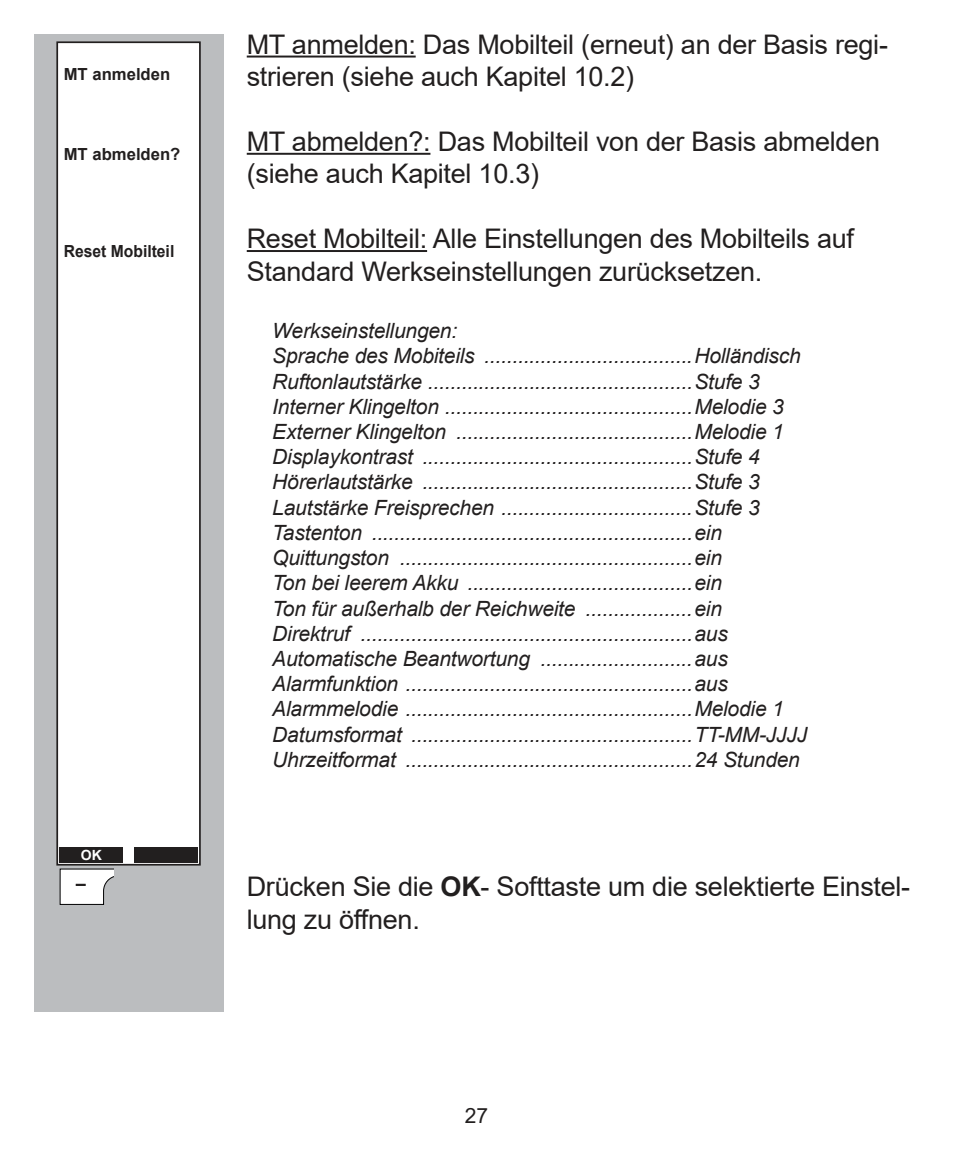
<style>
.page{position:relative;width:953px;height:1157px;background:#fff}
.page>*{position:absolute;margin:0;border:0;box-sizing:border-box;transform-origin:0 0}
.t1{font:27px/32.4px "Arial";letter-spacing:-.01em;color:#221f1f}
.t2{font:italic 21px/25.2px "Arial";letter-spacing:-.01em;color:#221f1f}
.t3{font:21px "Arial";color:#221f1f}
.t4{font:700 16.8px "Arial";color:#221f1f}
.t5{font:700 16.8px "Arial";color:#221f1f;scale:.94 1}
.t6{font:700 14.1px "Arial";color:#fff}
.s1{font-weight:700}
</style>
<div class="page">
<hr style="left:247px;top:56px;width:168px;height:2px;background:#221f1f">
<hr style="left:247px;top:153px;width:183px;height:2px;background:#221f1f">
<hr style="left:247px;top:250px;width:180px;height:2px;background:#221f1f">
<div style="left:34px;top:34px;width:189px;height:977px;background:#bbbdbf"></div>
<div style="left:57px;top:42px;width:143px;height:822px;background:#fff"></div>
<div style="left:56px;top:41px;width:145px;height:824px;border:2px solid #221f1f"></div>
<div style="left:60px;top:847px;width:63px;height:15px;background:#221f1f"></div>
<div style="left:134px;top:847px;width:63px;height:16px;background:#221f1f"></div>
<svg style="left:60px;top:868px;width:54px;height:37px;background:#dfe0e0"></svg>
<p class="t4" style="left:64px;top:68px;width:108px">MT anmelden</p>
<p class="t4" style="left:64px;top:143px;width:118px">MT abmelden?</p>
<p class="t5" style="left:64px;top:239px;width:119px">Reset Mobilteil</p>
<p class="t6" style="left:81px;top:849px;width:23px">OK</p>
<p class="t1" style="left:247px;top:30px;width:642px">MT anmelden: Das Mobilteil (erneut) an der Basis regi&shy;strieren (siehe auch Kapitel 10.2)</p>
<p class="t1" style="left:247px;top:128px;width:635px">MT abmelden?: Das Mobilteil von der Basis abmelden (siehe auch Kapitel 10.3)</p>
<p class="t1" style="left:247px;top:225px;width:608px">Reset Mobilteil: Alle Einstellungen des Mobilteils auf<br>Standard Werkseinstellungen zurücksetzen.</p>
<p class="t2" style="left:272px;top:320px;width:536px">Werkseinstellungen:<br>Sprache des Mobiteils .....................................Holländisch Ruftonlautstärke ...............................................Stufe 3<br>Interner Klingelton ............................................Melodie 3<br>Externer Klingelton ..........................................Melodie 1<br>Displaykontrast ................................................Stufe 4<br>Hörerlautstärke ................................................Stufe 3<br>Lautstärke Freisprechen ..................................Stufe 3<br>Tastenton .........................................................ein Quittungston ....................................................ein<br>Ton bei leerem Akku ........................................ein<br>Ton für außerhalb der Reichweite ...................ein<br>Direktruf ...........................................................aus Automatische Beantwortung ...........................aus Alarmfunktion ...................................................aus Alarmmelodie ...................................................Melodie 1<br>Datumsformat ..................................................TT-MM-JJJJ Uhrzeitformat ...................................................24 Stunden</p>
<p class="t1" style="left:247px;top:873px;width:665px">Drücken Sie die <span class="s1">OK</span>- Softtaste um die selektierte Einstel&shy;lung zu öffnen.</p>
<p class="t3" style="left:465px;top:1107px;width:25px">27</p>
</div>
